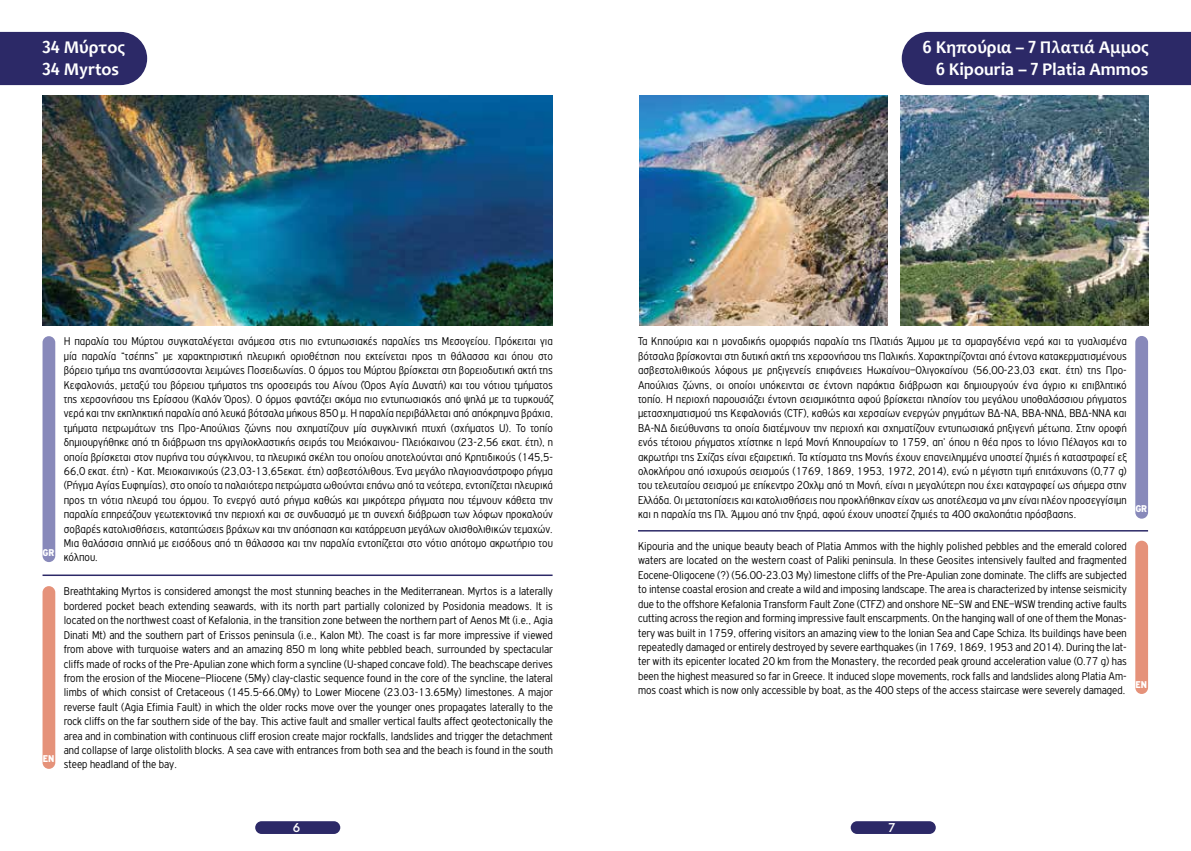
<style>
.page{position:relative;width:1191px;height:851px;background:#fff}
.page>*{position:absolute;margin:0;border:0;box-sizing:border-box;transform-origin:0 0}
.t1{font:700 18px/21.6px "Candara";color:#fff;text-align:right}
.t2{font:500 13.5px "Cera GR";color:#fff}
.t3{font:300 12px/14.4px "PF Highway Gothic Cond";color:#000;text-align:justify}
.t4{font:900 10.5px "PF Highway Gothic Cond";color:#fff}
.s1{font-family:"Fira Sans Condensed";font-weight:500}
</style>
<div class="page">
<div style="left:255px;top:821px;width:85px;height:12px;background:#2c2967;border-radius:6px"></div>
<div style="left:850px;top:821px;width:85px;height:12px;background:#2c2967;border-radius:6px"></div>
<hr style="left:638px;top:530px;width:510px;height:1px;background:#2c2967">
<div style="left:1135px;top:336px;width:13px;height:182px;background:#8889ba;border-radius:6px"></div>
<div style="left:1135px;top:540px;width:13px;height:153px;background:#e5927a;border-radius:6px"></div>
<img style="left:43px;top:96px;width:510px;height:229px">
<hr style="left:43px;top:574px;width:509px;height:2px;background:#2c2967">
<div style="left:43px;top:336px;width:12px;height:226px;background:#8889ba;border-radius:6px"></div>
<div style="left:43px;top:586px;width:12px;height:182px;background:#e5927a;border-radius:6px"></div>
<img style="left:640px;top:96px;width:248px;height:229px">
<img style="left:900px;top:96px;width:248px;height:229px">
<div style="left:901px;top:32px;width:290px;height:53px;background:#2c2967"></div>
<div style="left:0;top:32px;width:147px;height:53px;background:#2c2967"></div>
<h1 class="t1" style="left:43px;top:36px;width:84px;text-align:left"><span class="s1">34</span> Μύρτος<br><span class="s1">34</span> Μyrtos</h1>
<h1 class="t1" style="left:922px;top:36px;width:227px"><span class="s1">6</span> Κηπούρια – <span class="s1">7</span> Πλατιά Άμμος<br><span class="s1">6</span> Kipouria – <span class="s1">7</span> Platia Ammos</h1>
<p class="t4" style="left:43px;top:546px;width:13px">GR</p>
<p class="t4" style="left:43px;top:753px;width:13px">EN</p>
<p class="t3" style="left:64px;top:334px;width:491px">Η παραλία του Μύρτου συγκαταλέγεται ανάμεσα στις πιο εντυπωσιακές παραλίες της Μεσογείου. Πρόκειται για μία παραλία “τσέπης” με χαρακτηριστική πλευρική οριοθέτηση που εκτείνεται προς τη θάλασσα και όπου στο βόρειο τμήμα της αναπτύσσονται λειμώνες Ποσειδωνίας. Ο όρμος του Μύρτου βρίσκεται στη βορειοδυτική ακτή της Κεφαλονιάς, μεταξύ του βόρειου τμήματος της οροσειράς του Αίνου (Όρος Αγία Δυνατή) και του νότιου τμήματος της χερσονήσου της Ερίσσου (Καλόν Όρος). Ο όρμος φαντάζει ακόμα πιο εντυπωσιακός από ψηλά με τα τυρκουάζ νερά και την εκπληκτική παραλία από λευκά βότσαλα μήκους 850 μ. Η παραλία περιβάλλεται από απόκρημνα βράχια, τμήματα πετρωμάτων της Προ-Απούλιας ζώνης που σχηματίζουν μία συγκλινική πτυχή (σχήματος U). Το τοπίο δημιουργήθηκε από τη διάβρωση της αργιλοκλαστικής σειράς του Μειόκαινου- Πλειόκαινου (23-2,56 εκατ. έτη), η οποία βρίσκεται στον πυρήνα του σύγκλινου, τα πλευρικά σκέλη του οποίου αποτελούνται από Κρητιδικούς (145,5- 66,0 εκατ. έτη) - Κατ. Μειοκαινικούς (23,03-13,65εκατ. έτη) ασβεστόλιθους. Ένα μεγάλο πλαγιοανάστροφο ρήγμα (Ρήγμα Αγίας Ευφημίας), στο οποίο τα παλαιότερα πετρώματα ωθούνται επάνω από τα νεότερα, εντοπίζεται πλευρικά προς τη νότια πλευρά του όρμου. Το ενεργό αυτό ρήγμα καθώς και μικρότερα ρήγματα που τέμνουν κάθετα την παραλία επηρεάζουν γεωτεκτονικά την περιοχή και σε συνδυασμό με τη συνεχή διάβρωση των λόφων προκαλούν σοβαρές κατολισθήσεις, καταπτώσεις βράχων και την απόσπαση και κατάρρευση μεγάλων ολισθολιθικών τεμαχών.<br>Μια θαλάσσια σπηλιά με εισόδους από τη θάλασσα και την παραλία εντοπίζεται στο νότιο απότομο ακρωτήριο του κόλπου.</p>
<p class="t3" style="left:64px;top:584px;width:491px">Breathtaking Myrtos is considered amongst the most stunning beaches in the Mediterranean. Myrtos is a laterally bordered pocket beach extending seawards, with its north part partially colonized by Posidonia meadows. It is located on the northwest coast of Kefalonia, in the transition zone between the northern part of Aenos Mt (i.e., Agia Dinati Mt) and the southern part of Erissos peninsula (i.e., Kalon Mt). The coast is far more impressive if viewed from above with turquoise waters and an amazing 850 m long white pebbled beach, surrounded by spectacular cliffs made of rocks of the Pre-Apulian zone which form a syncline (U-shaped concave fold). The beachscape derives from the erosion of the Miocene–Pliocene (5My) clay-clastic sequence found in the core of the syncline, the lateral limbs of which consist of Cretaceous (145.5-66.0My) to Lower Miocene (23.03-13.65My) limestones. A major reverse fault (Agia Efimia Fault) in which the older rocks move over the younger ones propagates laterally to the rock cliffs on the far southern side of the bay. This active fault and smaller vertical faults affect geotectonically the area and in combination with continuous cliff erosion create major rockfalls, landslides and trigger the detachment and collapse of large olistolith blocks. A sea cave with entrances from both sea and the beach is found in the south steep headland of the bay.</p>
<p class="t3" style="left:638px;top:334px;width:490px">Τα Κηπούρια και η μοναδικής ομορφιάς παραλία της Πλατιάς Άμμου με τα σμαραγδένια νερά και τα γυαλισμένα βότσαλα βρίσκονται στη δυτική ακτή της χερσονήσου της Παλικής. Χαρακτηρίζονται από έντονα κατακερματισμένους ασβεστολιθικούς λόφους με ρηξιγενείς επιφάνειες Ηωκαίνου–Ολιγοκαίνου (56,00-23,03 εκατ. έτη) της Προ-Απούλιας ζώνης, οι οποίοι υπόκεινται σε έντονη παράκτια διάβρωση και δημιουργούν ένα άγριο κι επιβλητικό τοπίο. Η περιοχή παρουσιάζει έντονη σεισμικότητα αφού βρίσκεται πλησίον του μεγάλου υποθαλάσσιου ρήγματος μετασχηματισμού της Κεφαλονιάς (CTF), καθώς και χερσαίων ενεργών ρηγμάτων ΒΔ-ΝΑ, ΒΒΑ-ΝΝΔ, ΒΒΔ-ΝΝΑ και ΒΑ-ΝΔ διεύθυνσης τα οποία διατέμνουν την περιοχή και σχηματίζουν εντυπωσιακά ρηξιγενή μέτωπα. Στην οροφή ενός τέτοιου ρήγματος χτίστηκε η Ιερά Μονή Κηπουραίων το 1759, απ’ όπου η θέα προς το Ιόνιο Πέλαγος και το ακρωτήρι της Σχίζας είναι εξαιρετική. Τα κτίσματα της Μονής έχουν επανειλημμένα υποστεί ζημιές ή καταστραφεί εξ ολοκλήρου από ισχυρούς σεισμούς (1769, 1869, 1953, 1972, 2014), ενώ η μέγιστη τιμή επιτάχυνσης (0,77 g) του τελευταίου σεισμού με επίκεντρο 20χλμ από τη Μονή, είναι η μεγαλύτερη που έχει καταγραφεί ως σήμερα στην Ελλάδα. Οι μετατοπίσεις και κατολισθήσεις που προκλήθηκαν είχαν ως αποτέλεσμα να μην είναι πλέον προσεγγίσιμη και η παραλία της Πλ. Άμμου από την ξηρά, αφού έχουν υποστεί ζημιές τα 400 σκαλοπάτια πρόσβασης.</p>
<p class="t3" style="left:638px;top:539px;width:490px">Kipouria and the unique beauty beach of Platia Ammos with the highly polished pebbles and the emerald colored waters are located on the western coast of Paliki peninsula. In these Geosites intensively faulted and fragmented Eocene-Oligocene (?) (56.00-23.03 My) limestone cliffs of the Pre-Apulian zone dominate. The cliffs are subjected to intense coastal erosion and create a wild and imposing landscape. The area is characterized by intense seismicity due to the offshore Kefalonia Transform Fault Zone (CTFZ) and onshore NE–SW and ENE–WSW trending active faults cutting across the region and forming impressive fault enscarpments. On the hanging wall of one of them the Monas&shy;tery was built in 1759, offering visitors an amazing view to the Ionian Sea and Cape Schiza. Its buildings have been repeatedly damaged or entirely destroyed by severe earthquakes (in 1769, 1869, 1953 and 2014). During the lat&shy;ter with its epicenter located 20 km from the Monastery, the recorded peak ground acceleration value (0.77 g) has been the highest measured so far in Greece. It induced slope movements, rock falls and landslides along Platia Am&shy;mos coast which is now only accessible by boat, as the 400 steps of the access staircase were severely damaged.</p>
<p class="t4" style="left:1135px;top:503px;width:13px">GR</p>
<p class="t4" style="left:1135px;top:678px;width:13px">EN</p>
<p class="t2" style="left:293px;top:819px;width:9px">6</p>
<p class="t2" style="left:888px;top:819px;width:8px">7</p>
</div>
